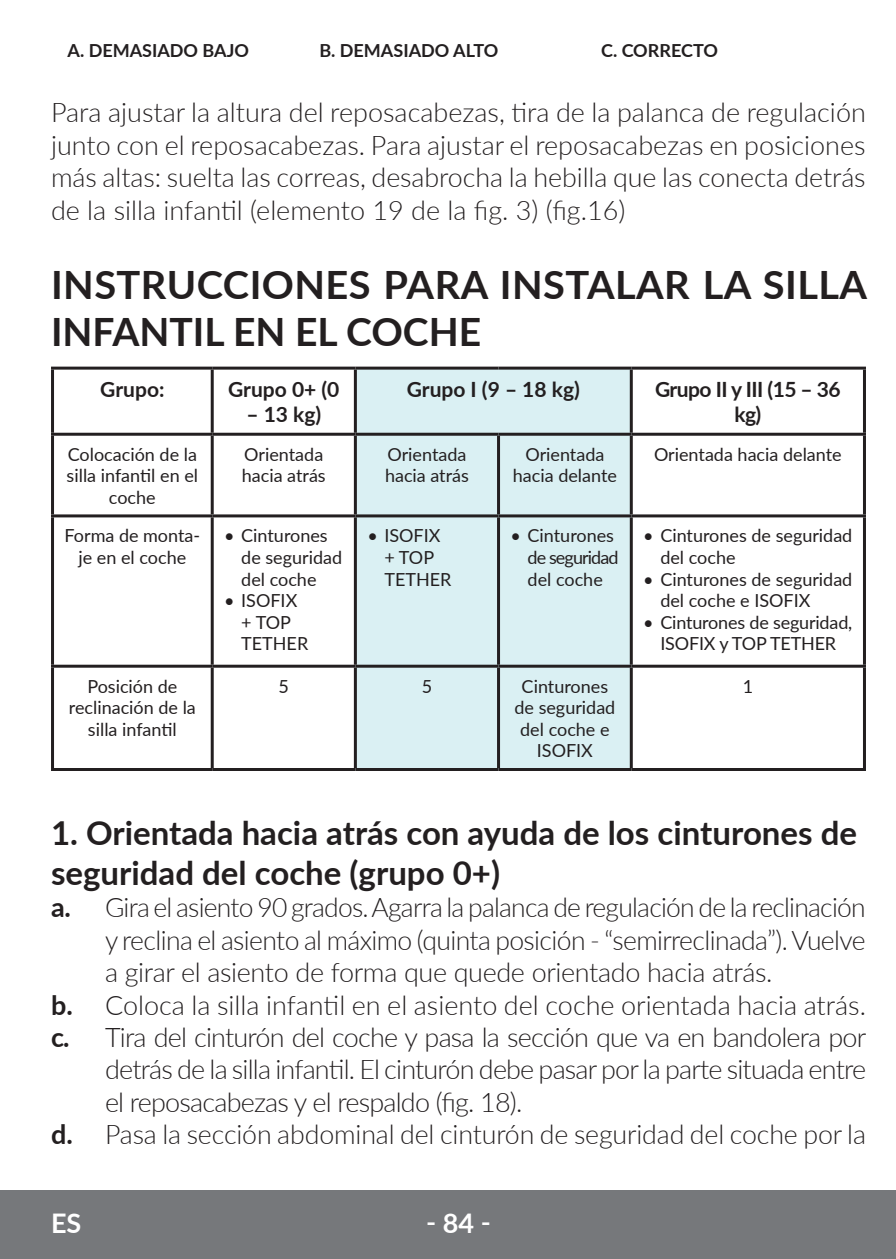
<style>
.page{position:relative;width:896px;height:1259px;background:#fff}
.page>*{position:absolute;margin:0;border:0;box-sizing:border-box;transform-origin:0 0}
.t1{font:700 39px/46.8px "Lato";letter-spacing:.01em;color:#231f20}
.t2{font:700 33px/39.6px "Lato";color:#231f20}
.t3{font:300 27px/32.4px "Lato";letter-spacing:-.025em;color:#231f20;text-align:justify}
.t4{font:300 27px "Lato";color:#231f20}
.t5{font:300 27px "Lato";letter-spacing:-.005em;color:#231f20}
.t6{font:700 27px "Lato";color:#fff}
.t7{font:700 21px "Lato";letter-spacing:-.005em;color:#231f20}
.t8{font:700 21px/25.2px "Lato";letter-spacing:-.025em;color:#231f20;text-align:center}
.t9{font:18px/21.6px "Lato";color:#231f20}
.t10{font:700 18px "Lato";color:#231f20}
.s1{font-weight:700}
</style>
<div class="page">
<div style="left:0;top:1190px;width:895px;height:69px;background:#76787b"></div>
<div style="left:357px;top:370px;width:272px;height:398px;background:#daf0f3"></div>
<hr style="left:51px;top:367px;width:161px;height:3px;background:#231f20">
<hr style="left:51px;top:370px;width:3px;height:63px;background:#231f20">
<hr style="left:212px;top:367px;width:143px;height:3px;background:#231f20">
<hr style="left:211px;top:370px;width:3px;height:63px;background:#231f20">
<hr style="left:355px;top:367px;width:143px;height:3px;background:#231f20">
<hr style="left:354px;top:370px;width:3px;height:63px;background:#231f20">
<hr style="left:498px;top:367px;width:133px;height:3px;background:#231f20">
<hr style="left:631px;top:367px;width:234px;height:3px;background:#231f20">
<hr style="left:629px;top:370px;width:3px;height:63px;background:#231f20">
<hr style="left:862px;top:370px;width:3px;height:63px;background:#231f20">
<hr style="left:51px;top:433px;width:161px;height:3px;background:#231f20">
<hr style="left:51px;top:436px;width:3px;height:78px;background:#231f20">
<hr style="left:212px;top:433px;width:143px;height:3px;background:#231f20">
<hr style="left:211px;top:436px;width:3px;height:78px;background:#231f20">
<hr style="left:355px;top:433px;width:143px;height:3px;background:#231f20">
<hr style="left:354px;top:436px;width:3px;height:78px;background:#231f20">
<hr style="left:498px;top:433px;width:133px;height:3px;background:#231f20">
<hr style="left:497px;top:436px;width:3px;height:78px;background:#231f20">
<hr style="left:631px;top:433px;width:234px;height:3px;background:#231f20">
<hr style="left:629px;top:436px;width:3px;height:78px;background:#231f20">
<hr style="left:862px;top:436px;width:3px;height:78px;background:#231f20">
<hr style="left:51px;top:514px;width:161px;height:3px;background:#231f20">
<hr style="left:51px;top:517px;width:3px;height:148px;background:#231f20">
<hr style="left:212px;top:514px;width:143px;height:3px;background:#231f20">
<hr style="left:211px;top:517px;width:3px;height:148px;background:#231f20">
<hr style="left:355px;top:514px;width:143px;height:3px;background:#231f20">
<hr style="left:354px;top:517px;width:3px;height:148px;background:#231f20">
<hr style="left:498px;top:514px;width:133px;height:3px;background:#231f20">
<hr style="left:497px;top:517px;width:3px;height:148px;background:#231f20">
<hr style="left:631px;top:514px;width:234px;height:3px;background:#231f20">
<hr style="left:629px;top:517px;width:3px;height:148px;background:#231f20">
<hr style="left:862px;top:517px;width:3px;height:148px;background:#231f20">
<hr style="left:51px;top:665px;width:161px;height:3px;background:#231f20">
<hr style="left:51px;top:668px;width:3px;height:100px;background:#231f20">
<hr style="left:212px;top:665px;width:143px;height:3px;background:#231f20">
<hr style="left:211px;top:668px;width:3px;height:100px;background:#231f20">
<hr style="left:355px;top:665px;width:143px;height:3px;background:#231f20">
<hr style="left:354px;top:668px;width:3px;height:100px;background:#231f20">
<hr style="left:498px;top:665px;width:133px;height:3px;background:#231f20">
<hr style="left:497px;top:668px;width:3px;height:100px;background:#231f20">
<hr style="left:631px;top:665px;width:234px;height:3px;background:#231f20">
<hr style="left:629px;top:668px;width:3px;height:100px;background:#231f20">
<hr style="left:862px;top:668px;width:3px;height:100px;background:#231f20">
<hr style="left:51px;top:768px;width:161px;height:3px;background:#231f20">
<hr style="left:212px;top:768px;width:143px;height:3px;background:#231f20">
<hr style="left:355px;top:768px;width:143px;height:3px;background:#231f20">
<hr style="left:498px;top:768px;width:133px;height:3px;background:#231f20">
<hr style="left:631px;top:768px;width:234px;height:3px;background:#231f20">
<p class="t10" style="left:68px;top:37px;width:183px">A. DEMASIADO BAJO</p>
<p class="t10" style="left:319px;top:37px;width:180px">B. DEMASIADO ALTO</p>
<p class="t10" style="left:601px;top:37px;width:118px">C. CORRECTO</p>
<p class="t3" style="left:51px;top:96px;width:816px">Para ajustar la altura del reposacabezas, tira de la palanca de regulación junto con el reposacabezas. Para ajustar el reposacabezas en posiciones más altas: suelta las correas, desabrocha la hebilla que las conecta detrás de la silla infantil (elemento 19 de la fig. 3) (fig.16)</p>
<h1 class="t1" style="left:51px;top:260px;width:817px">INSTRUCCIONES PARA INSTALAR LA SILLA<br>INFANTIL EN EL COCHE</h1>
<p class="t7" style="left:100px;top:374px;width:66px">Grupo:</p>
<p class="t7" style="left:228px;top:374px;width:113px">Grupo 0+ (0</p>
<p class="t7" style="left:246px;top:399px;width:76px">– 13 kg)</p>
<p class="t7" style="left:407px;top:374px;width:175px">Grupo I (9 – 18 kg)</p>
<p class="t8" style="left:655px;top:376px;width:187px">Grupo II y III (15 – 36 kg)</p>
<p class="t9" style="left:67px;top:443px;width:133px;text-align:center">Colocación de la silla infantil en el coche</p>
<p class="t9" style="left:242px;top:443px;width:85px">Orientada hacia atrás</p>
<p class="t9" style="left:385px;top:443px;width:85px">Orientada hacia atrás</p>
<p class="t9" style="left:513px;top:443px;width:106px;text-align:center">Orientada hacia delante</p>
<p class="t9" style="left:654px;top:443px;width:189px">Orientada hacia delante</p>
<p class="t9" style="left:64px;top:524px;width:137px;text-align:center">Forma de monta&shy;je en el coche</p>
<p class="t9" style="left:241px;top:524px;width:102px;text-indent:-17px">• Cinturones de seguridad del coche</p>
<p class="t9" style="left:241px;top:589px;width:69px;text-indent:-17px">• ISOFIX + TOP<br>TETHER</p>
<p class="t9" style="left:384px;top:524px;width:69px;text-indent:-17px">• ISOFIX + TOP<br>TETHER</p>
<p class="t9" style="left:527px;top:524px;width:92px;text-indent:-17px">• Cinturones de seguridad del coche</p>
<p class="t9" style="left:660px;top:524px;width:193px;text-indent:-17px">• Cinturones de seguridad del coche</p>
<p class="t9" style="left:660px;top:567px;width:193px;text-indent:-17px">• Cinturones de seguridad del coche e ISOFIX</p>
<p class="t9" style="left:643px;top:611px;width:210px;text-align:center">• Cinturones de seguridad,<br>ISOFIX y TOP TETHER</p>
<p class="t9" style="left:69px;top:675px;width:128px;text-align:center">Posición de reclinación de la silla infantil</p>
<p class="t9" style="left:278px;top:675px;width:12px">5</p>
<p class="t9" style="left:422px;top:675px;width:12px">5</p>
<p class="t9" style="left:514px;top:675px;width:102px;text-align:center">Cinturones de seguridad del coche e<br>ISOFIX</p>
<p class="t9" style="left:742px;top:675px;width:12px">1</p>
<p class="t2" style="left:51px;top:812px;width:807px">1. Orientada hacia atrás con ayuda de los cinturones de seguridad del coche (grupo 0+)</p>
<p class="t3" style="left:51px;top:890px;width:816px"><span class="s1">a.</span> Gira el asiento 90 grados. Agarra la palanca de regulación de la reclinación</p>
<p class="t3" style="left:105px;top:923px;width:762px">y reclina el asiento al máximo (quinta posición - “semirreclinada”). Vuelve</p>
<p class="t3" style="left:105px;top:955px;width:669px">a girar el asiento de forma que quede orientado hacia atrás.</p>
<p class="t4" style="left:51px;top:986px;width:816px"><span class="s1">b.</span> Coloca la silla infantil en el asiento del coche orientada hacia atrás.</p>
<p class="t3" style="left:51px;top:1020px;width:816px"><span class="s1">c.</span> Tira del cinturón del coche y pasa la sección que va en bandolera por</p>
<p class="t3" style="left:105px;top:1052px;width:762px">detrás de la silla infantil. El cinturón debe pasar por la parte situada entre</p>
<p class="t3" style="left:105px;top:1085px;width:419px">el reposacabezas y el respaldo (fig. 18).</p>
<p class="t5" style="left:51px;top:1116px;width:816px"><span class="s1">d.</span> Pasa la sección abdominal del cinturón de seguridad del coche por la</p>
<p class="t6" style="left:51px;top:1203px;width:32px">ES</p>
<p class="t6" style="left:426px;top:1203px;width:66px">‑ 84 ‑</p>
</div>
